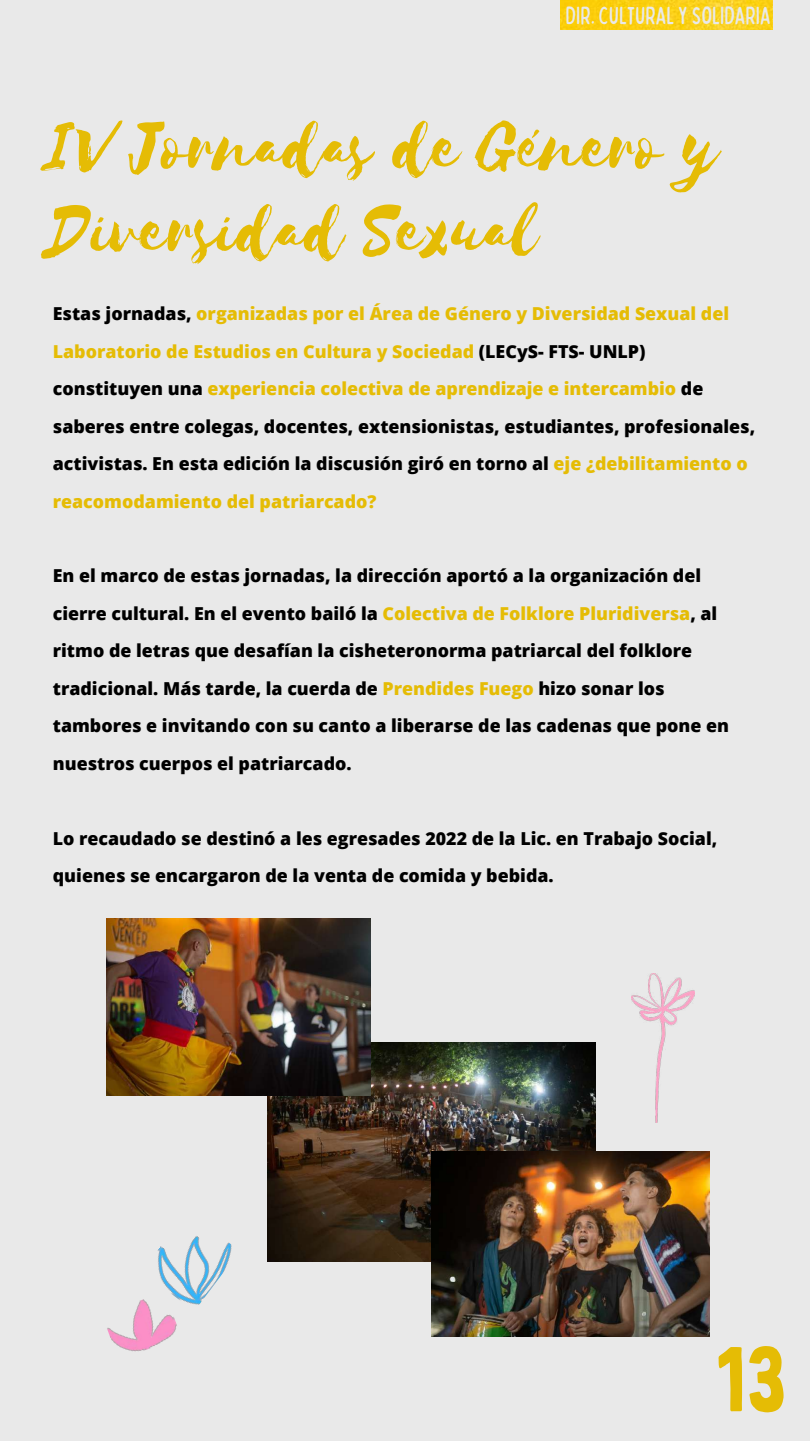
<style>
.page{position:relative;width:810px;height:1441px;background:#fff}
.page>*{position:absolute;margin:0;border:0;box-sizing:border-box;transform-origin:0 0}
.t1{font:90px "Bobby Jones";color:#e5bc05}
.t2{font:81px/83.2px "Selima";color:#e5bc05}
.t3{font:condensed 25.1px "Bobby Jones Soft";color:#e9e9e9}
.t4{font:800 17.8px/37.4px "Open Sans";color:#000}
.t5{font:800 17.8px/37.4px "Open Sans";color:#e5bc05}
.s1{color:#000}
.s2{color:#e5bc05}
</style>
<div class="page">
<div style="left:0;top:0;width:810px;height:1440px;background:#e9e9e9"></div>
<img style="left:561px;top:0;width:211px;height:29px">
<img style="left:268px;top:1042px;width:328px;height:219px">
<img style="left:106px;top:918px;width:265px;height:177px">
<img style="left:432px;top:1151px;width:278px;height:185px">
<img style="left:157px;top:1236px;width:75px;height:69px">
<img style="left:107px;top:1291px;width:74px;height:61px">
<img style="left:631px;top:973px;width:63px;height:149px">
<h3 class="t3" style="left:565px;top:-1px;width:207px">DIR. CULTURALY SOLIDARIA</h3>
<h2 class="t2" style="left:47px;top:107px;width:673px">IV Jornadas de Género y<br>Diversidad Sexual</h2>
<p class="t5" style="left:53px;top:294px;width:704px"><span class="s1">Estas jornadas,</span> organizadas por el Área de Género y Diversidad Sexual del Laboratorio de Estudios en Cultura y Sociedad <span class="s1">(LECyS- FTS- UNLP) constituyen una</span> experiencia colectiva de aprendizaje e intercambio <span class="s1">de saberes entre colegas, docentes, extensionistas, estudiantes, profesionales, activistas. En esta edición la discusión giró en torno al</span> eje ¿debilitamiento o reacomodamiento del patriarcado?</p>
<p class="t4" style="left:53px;top:556px;width:678px">En el marco de estas jornadas, la dirección aportó a la organización del cierre cultural. En el evento bailó la <span class="s2">Colectiva de Folklore Pluridiversa</span>, al ritmo de letras que desafían la cisheteronorma patriarcal del folklore tradicional. Más tarde, la cuerda de <span class="s2">Prendides Fuego</span> hizo sonar los tambores e invitando con su canto a liberarse de las cadenas que pone en nuestros cuerpos el patriarcado.</p>
<p class="t4" style="left:53px;top:818px;width:666px">Lo recaudado se destinó a les egresades 2022 de la Lic. en Trabajo Social, quienes se encargaron de la venta de comida y bebida.</p>
<h1 class="t1" style="left:715px;top:1322px;width:74px">13</h1>
</div>
